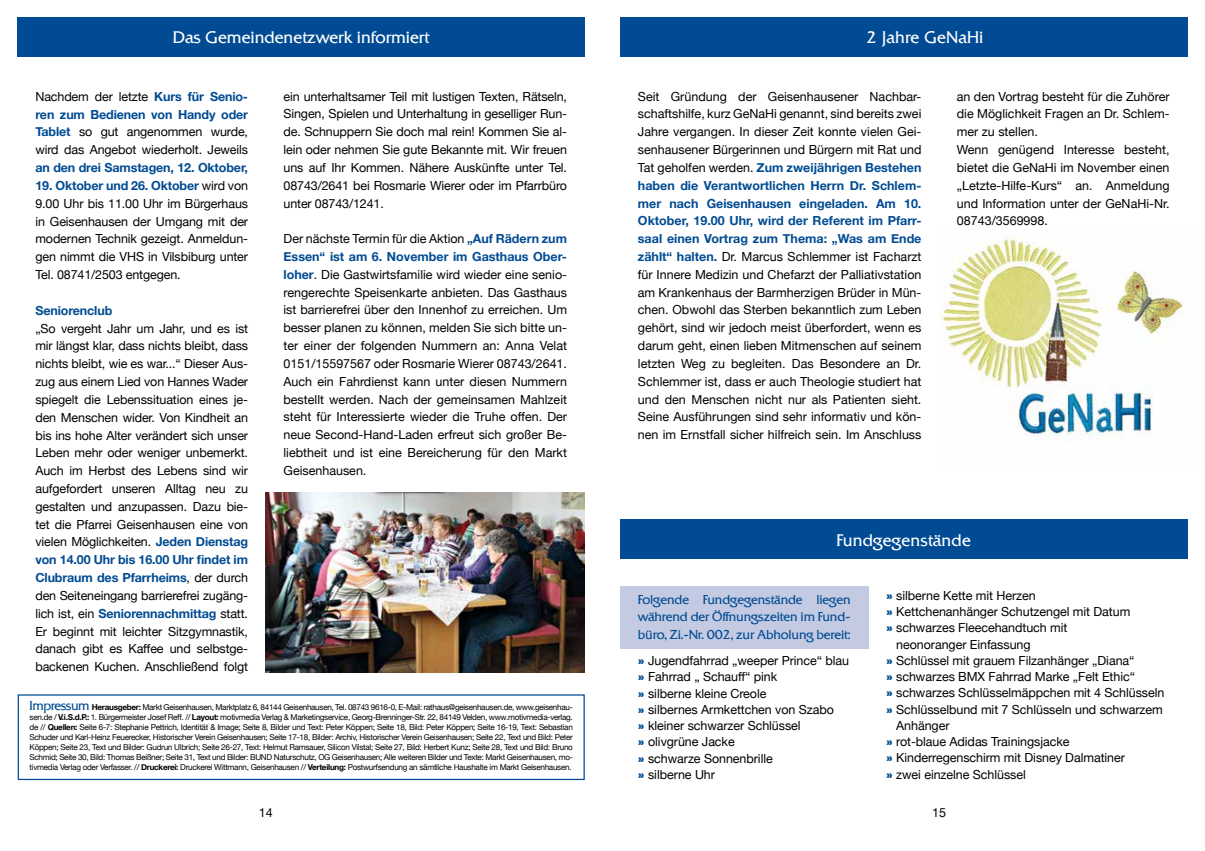
<style>
.page{position:relative;width:1205px;height:851px;background:#fff}
.page>*{position:absolute;margin:0;border:0;box-sizing:border-box;transform-origin:0 0}
.t1{font:300 16.25px "Quadrat Serial";color:#fff}
.t2{font:12.5px/17.8px "Helvetica Neue";letter-spacing:-.005em;color:#000;text-align:justify}
.t3{font:300 12.5px/17.8px "Quadrat Serial";letter-spacing:-.01em;color:#004b93;text-align:justify}
.t4{font:700 12.5px "Helvetica Neue";letter-spacing:-.01em;color:#004b93}
.t5{font:8.12px/10px "Helvetica Neue";letter-spacing:-.035em;color:#000;text-align:justify}
.s1{font-weight:700;color:#004b93}
.s2{font-family:"Quadrat Serial";font-weight:300;font-size:12.5px;color:#004b93}
.s3{font-weight:700}
.s4{font-family:"Eurostile";font-weight:700;font-stretch:condensed;color:#004b93}
</style>
<div class="page">
<div style="left:620px;top:18px;width:567px;height:39px;background:#004b93"></div>
<div style="left:18px;top:18px;width:567px;height:39px;background:#004b93"></div>
<div style="left:620px;top:586px;width:248px;height:62px;background:#c4cae2"></div>
<div style="left:620px;top:519px;width:567px;height:39px;background:#004b93"></div>
<div style="left:18px;top:694px;width:567px;height:86px;border:1px solid #004b93"></div>
<img style="left:939px;top:237px;width:244px;height:207px">
<img style="left:266px;top:493px;width:319px;height:179px">
<h1 class="t1" style="left:173px;top:27px;width:257px">Das Gemeindenetzwerk informiert</h1>
<p class="t2" style="left:35px;top:88px;width:214px">Nachdem der letzte <span class="s1">Kurs für Senio&shy;ren zum Bedienen von Handy oder Tablet</span> so gut angenommen wurde, wird das Angebot wiederholt. Jeweils</p>
<p class="t4" style="left:35px;top:158px;width:214px">an den drei Samstagen, 12. Oktober,</p>
<p class="t2" style="left:35px;top:177px;width:214px"><span class="s1">19. Oktober und 26. Oktober</span> wird von 9.00 Uhr bis 11.00 Uhr im Bürgerhaus in Geisenhausen der Umgang mit der modernen Technik gezeigt. Anmeldun&shy;gen nimmt die VHS in Vilsbiburg unter Tel. 08741/2503 entgegen.</p>
<p class="t4" style="left:35px;top:300px;width:78px">Seniorenclub</p>
<p class="t2" style="left:35px;top:320px;width:214px">„So vergeht Jahr um Jahr, und es ist mir längst klar, dass nichts bleibt, dass nichts bleibt, wie es war...“ Dieser Aus&shy;zug aus einem Lied von Hannes Wader spiegelt die Lebenssituation eines je&shy;den Menschen wider. Von Kindheit an bis ins hohe Alter verändert sich unser Leben mehr oder weniger unbemerkt.<br>Auch im Herbst des Lebens sind wir aufgefordert unseren Alltag neu zu gestalten und anzupassen. Dazu bie&shy;tet die Pfarrei Geisenhausen eine von vielen Möglichkeiten. <span class="s1">Jeden Dienstag von 14.00 Uhr bis 16.00 Uhr findet im Clubraum des Pfarrheims</span>, der durch den Seiteneingang barrierefrei zugäng&shy;lich ist, ein <span class="s1">Seniorennachmittag</span> statt.<br>Er beginnt mit leichter Sitzgymnastik, danach gibt es Kaffee und selbstge&shy;backenen Kuchen. Anschließend folgt</p>
<p class="t2" style="left:283px;top:88px;width:285px">ein unterhaltsamer Teil mit lustigen Texten, Rätseln, Singen, Spielen und Unterhaltung in geselliger Run&shy;de. Schnuppern Sie doch mal rein! Kommen Sie al&shy;lein oder nehmen Sie gute Bekannte mit. Wir freuen uns auf Ihr Kommen. Nähere Auskünfte unter Tel.<br>08743/2641 bei Rosmarie Wierer oder im Pfarrbüro unter 08743/1241.</p>
<p class="t2" style="left:283px;top:230px;width:285px">Der nächste Termin für die Aktion <span class="s1">„Auf Rädern zum Essen“ ist am 6. November im Gasthaus Ober&shy;loher</span>. Die Gastwirtsfamilie wird wieder eine senio&shy;rengerechte Speisenkarte anbieten. Das Gasthaus ist barrierefrei über den Innenhof zu erreichen. Um besser planen zu können, melden Sie sich bitte un&shy;ter einer der folgenden Nummern an: Anna Velat 0151/15597567 oder Rosmarie Wierer 08743/2641.<br>Auch ein Fahrdienst kann unter diesen Nummern bestellt werden. Nach der gemeinsamen Mahlzeit steht für Interessierte wieder die Truhe offen. Der neue Second-Hand-Laden erfreut sich großer Be&shy;liebtheit und ist eine Bereicherung für den Markt Geisenhausen.</p>
<p class="t5" style="left:30px;top:702px;width:545px"><span class="s2">Impressum</span> <span class="s3">Herausgeber:</span> Markt Geisenhausen, Marktplatz 6, 84144 Geisenhausen, Tel. 08743 9616-0, E-Mail: rathaus@geisenhausen.de, www.geisenhau&shy;sen.de / <span class="s3">V.i.S.d.P.:</span> 1. Bürgermeister Josef Reff. // <span class="s3">Layout:</span> motivmedia Verlag &amp; Marketingservice, Georg-Brenninger-Str. 22, 84149 Velden, www.motivmedia-verlag. de // <span class="s3">Quellen:</span> Seite 6-7: Stephanie Pettrich, Identität &amp; Image; Seite 8, Bilder und Text: Peter Köppen; Seite 18, Bild: Peter Köppen; Seite 16-19, Text: Sebastian Schuder und Karl-Heinz Feuerecker, Historischer Verein Geisenhausen; Seite 17-18, Bilder: Archiv, Historischer Verein Geisenhausen; Seite 22, Text und Bild: Peter Köppen; Seite 23, Text und Bilder: Gudrun Ulbrich; Seite 26-27, Text: Helmut Ramsauer, Silicon Vilstal; Seite 27, Bild: Herbert Kunz; Seite 28, Text und Bild: Bruno Schmid; Seite 30, Bild: Thomas Beißner; Seite 31, Text und Bilder: BUND Naturschutz, OG Geisenhausen; Alle weiteren Bilder und Texte: Markt Geisenhausen, mo&shy;tivmedia Verlag oder Verfasser. // <span class="s3">Druckerei:</span> Druckerei Wittmann, Geisenhausen // <span class="s3">Verteilung:</span> Postwurfsendung an sämtliche Haushalte im Markt Geisenhausen.</p>
<h1 class="t1" style="left:866px;top:27px;width:118px">2 Jahre GeNaHi</h1>
<p class="t2" style="left:638px;top:88px;width:285px">Seit Gründung der Geisenhausener Nachbar&shy;schaftshilfe, kurz GeNaHi genannt, sind bereits zwei Jahre vergangen. In dieser Zeit konnte vielen Gei&shy;senhausener Bürgerinnen und Bürgern mit Rat und Tat geholfen werden. <span class="s1">Zum zweijährigen Bestehen haben die Verantwortlichen Herrn Dr. Schlem&shy;mer nach Geisenhausen eingeladen. Am 10.<br>Oktober, 19.00 Uhr, wird der Referent im Pfarr&shy;saal einen Vortrag zum Thema: „Was am Ende zählt“ halten.</span> Dr. Marcus Schlemmer ist Facharzt für Innere Medizin und Chefarzt der Palliativstation am Krankenhaus der Barmherzigen Brüder in Mün&shy;chen. Obwohl das Sterben bekanntlich zum Leben gehört, sind wir jedoch meist überfordert, wenn es darum geht, einen lieben Mitmenschen auf seinem letzten Weg zu begleiten. Das Besondere an Dr.<br>Schlemmer ist, dass er auch Theologie studiert hat und den Menschen nicht nur als Patienten sieht.<br>Seine Ausführungen sind sehr informativ und kön&shy;nen im Ernstfall sicher hilfreich sein. Im Anschluss</p>
<p class="t2" style="left:957px;top:88px;width:214px;text-align:left">an den Vortrag besteht für die Zuhörer die Möglichkeit Fragen an Dr. Schlem&shy;mer zu stellen.<br>Wenn genügend Interesse besteht, bietet die GeNaHi im November einen „Letzte-Hilfe-Kurs“ an. Anmeldung und Information unter der GeNaHi-Nr.<br>08743/3569998.</p>
<h1 class="t1" style="left:836px;top:531px;width:136px">Fundgegenstände</h1>
<p class="t3" style="left:638px;top:590px;width:214px">Folgende Fundgegenstände liegen während der Öffnungszeiten im Fund&shy;büro, Zi.-Nr. 002, zur Abholung bereit:</p>
<p class="t2" style="left:638px;top:653px;width:213px;line-height:16.2px;text-align:left"><span class="s4">»</span> Jugendfahrrad „weeper Prince“ blau <span class="s4">»</span> Fahrrad „ Schauff“ pink<br><span class="s4">»</span> silberne kleine Creole<br><span class="s4">»</span> silbernes Armkettchen von Szabo<br><span class="s4">»</span> kleiner schwarzer Schlüssel<br><span class="s4">»</span> olivgrüne Jacke<br><span class="s4">»</span> schwarze Sonnenbrille<br><span class="s4">»</span> silberne Uhr</p>
<p class="t2" style="left:886px;top:587px;width:151px"><span class="s4">»</span> silberne Kette mit Herzen</p>
<p class="t2" style="left:886px;top:603px;width:246px"><span class="s4">»</span> Kettchenanhänger Schutzengel mit Datum</p>
<p class="t2" style="left:886px;top:619px;width:183px"><span class="s4">»</span> schwarzes Fleecehandtuch mit</p>
<p class="t2" style="left:896px;top:636px;width:136px">neonoranger Einfassung</p>
<p class="t2" style="left:886px;top:652px;width:250px"><span class="s4">»</span> Schlüssel mit grauem Filzanhänger „Diana“</p>
<p class="t2" style="left:886px;top:668px;width:250px"><span class="s4">»</span> schwarzes BMX Fahrrad Marke „Felt Ethic“</p>
<p class="t2" style="left:886px;top:684px;width:280px"><span class="s4">»</span> schwarzes Schlüsselmäppchen mit 4 Schlüsseln</p>
<p class="t2" style="left:886px;top:701px;width:278px"><span class="s4">»</span> Schlüsselbund mit 7 Schlüsseln und schwarzem</p>
<p class="t2" style="left:896px;top:717px;width:55px">Anhänger</p>
<p class="t2" style="left:886px;top:733px;width:185px"><span class="s4">»</span> rot-blaue Adidas Trainingsjacke</p>
<p class="t2" style="left:886px;top:749px;width:240px"><span class="s4">»</span> Kinderregenschirm mit Disney Dalmatiner</p>
<p class="t2" style="left:886px;top:766px;width:141px"><span class="s4">»</span> zwei einzelne Schlüssel</p>
<p class="t2" style="left:259px;top:804px;width:15px">14</p>
<p class="t2" style="left:932px;top:804px;width:15px">15</p>
</div>
